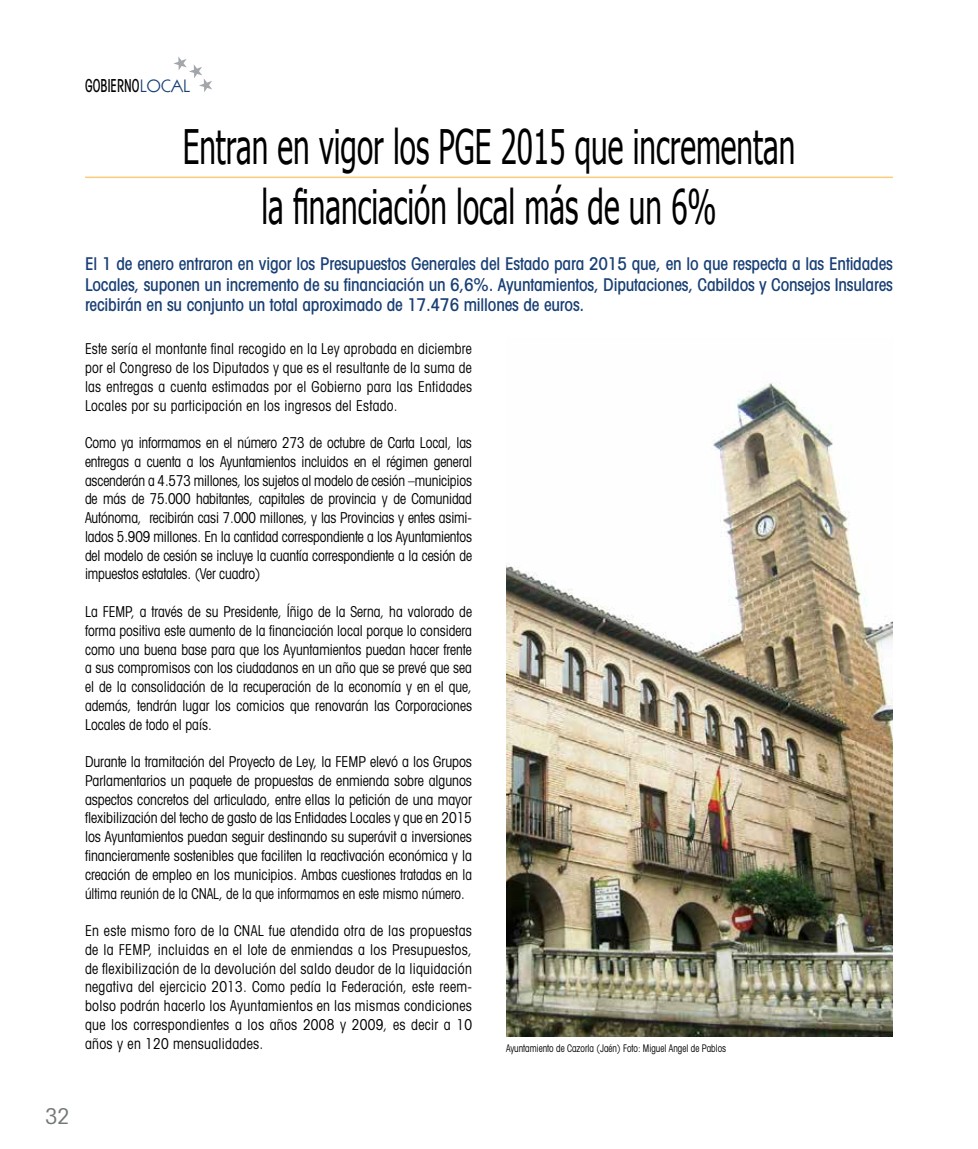
<style>
.page{position:relative;width:978px;height:1149px;background:#fff}
.page>*{position:absolute;margin:0;border:0;box-sizing:border-box;transform-origin:0 0}
.t1{font:47.55px/60px "Tahoma";color:#000;text-align:center;scale:.62 1}
.t2{font:condensed 21.75px "Avant Garde";color:#727874}
.t3{font:500 condensed 17.85px "Avant Garde";letter-spacing:.01em;color:#000;scale:.7 1}
.t4{font:500 condensed 17.55px/20.7px "Avant Garde";letter-spacing:-.01em;color:#183f75;text-align:justify}
.t5{font:condensed 15px/18.8px "Avant Garde";color:#000;text-align:justify;scale:.9 1}
.t6{font:condensed 15px/18.8px "Avant Garde";color:#000;text-align:justify;scale:.92 1}
.t7{font:condensed 10.5px "Avant Garde";color:#000;scale:.86 1}
.s1{font-family:"Itc Kabel";font-weight:400;font-stretch:normal;font-size:18px;color:#183f75}
</style>
<div class="page">
<svg style="left:173px;top:56px;width:39px;height:36px"></svg>
<hr style="left:85px;top:176px;width:808px;height:2px;background:#fbcd7b">
<img style="left:506px;top:383px;width:387px;height:653px">
<p class="t3" style="left:85px;top:74px;width:152px">GOBIERNO<span class="s1">LOCAL</span></p>
<h1 class="t1" style="left:183px;top:114px;width:989px">Entran en vigor los PGE 2015 que incrementan la financiación local más de un 6%</h1>
<p class="t4" style="left:85px;top:253px;width:809px">El 1 de enero entraron en vigor los Presupuestos Generales del Estado para 2015 que, en lo que respecta a las Entidades Locales, suponen un incremento de su financiación un 6,6%. Ayuntamientos, Diputaciones, Cabildos y Consejos Insulares recibirán en su conjunto un total aproximado de 17.476 millones de euros.</p>
<p class="t5" style="left:85px;top:339px;width:431px">Este sería el montante final recogido en la Ley aprobada en diciembre por el Congreso de los Diputados y que es el resultante de la suma de las entregas a cuenta estimadas por el Gobierno para las Entidades Locales por su participación en los ingresos del Estado.</p>
<p class="t5" style="left:85px;top:433px;width:431px">Como ya informamos en el número 273 de octubre de Carta Local, las entregas a cuenta a los Ayuntamientos incluidos en el régimen general ascenderán a 4.573 millones, los sujetos al modelo de cesión –municipios de más de 75.000 habitantes, capitales de provincia y de Comunidad Autónoma, recibirán casi 7.000 millones, y las Provincias y entes asimi&shy;lados 5.909 millones. En la cantidad correspondiente a los Ayuntamientos del modelo de cesión se incluye la cuantía correspondiente a la cesión de impuestos estatales. (Ver cuadro)</p>
<p class="t5" style="left:85px;top:601px;width:431px">La FEMP, a través de su Presidente, Íñigo de la Serna, ha valorado de forma positiva este aumento de la financiación local porque lo considera como una buena base para que los Ayuntamientos puedan hacer frente a sus compromisos con los ciudadanos en un año que se prevé que sea el de la consolidación de la recuperación de la economía y en el que, además, tendrán lugar los comicios que renovarán las Corporaciones Locales de todo el país.</p>
<p class="t6" style="left:85px;top:751px;width:422px">Durante la tramitación del Proyecto de Ley, la FEMP elevó a los Grupos Parlamentarios un paquete de propuestas de enmienda sobre algunos aspectos concretos del articulado, entre ellas la petición de una mayor flexibilización del techo de gasto de las Entidades Locales y que en 2015 los Ayuntamientos puedan seguir destinando su superávit a inversiones financieramente sostenibles que faciliten la reactivación económica y la creación de empleo en los municipios. Ambas cuestiones tratadas en la última reunión de la CNAL, de la que informamos en este mismo número.</p>
<p class="t6" style="left:85px;top:920px;width:422px">En este mismo foro de la CNAL fue atendida otra de las propuestas de la FEMP, incluidas en el lote de enmiendas a los Presupuestos, de flexibilización de la devolución del saldo deudor de la liquidación negativa del ejercicio 2013. Como pedía la Federación, este reem&shy;bolso podrán hacerlo los Ayuntamientos en las mismas condiciones que los correspondientes a los años 2008 y 2009, es decir a 10 años y en 120 mensualidades.</p>
<p class="t7" style="left:506px;top:1041px;width:258px">Ayuntamiento de Cazorla (Jaén) Foto: Miguel Angel de Pablos</p>
<h2 class="t2" style="left:45px;top:1101px;width:26px">32</h2>
</div>
